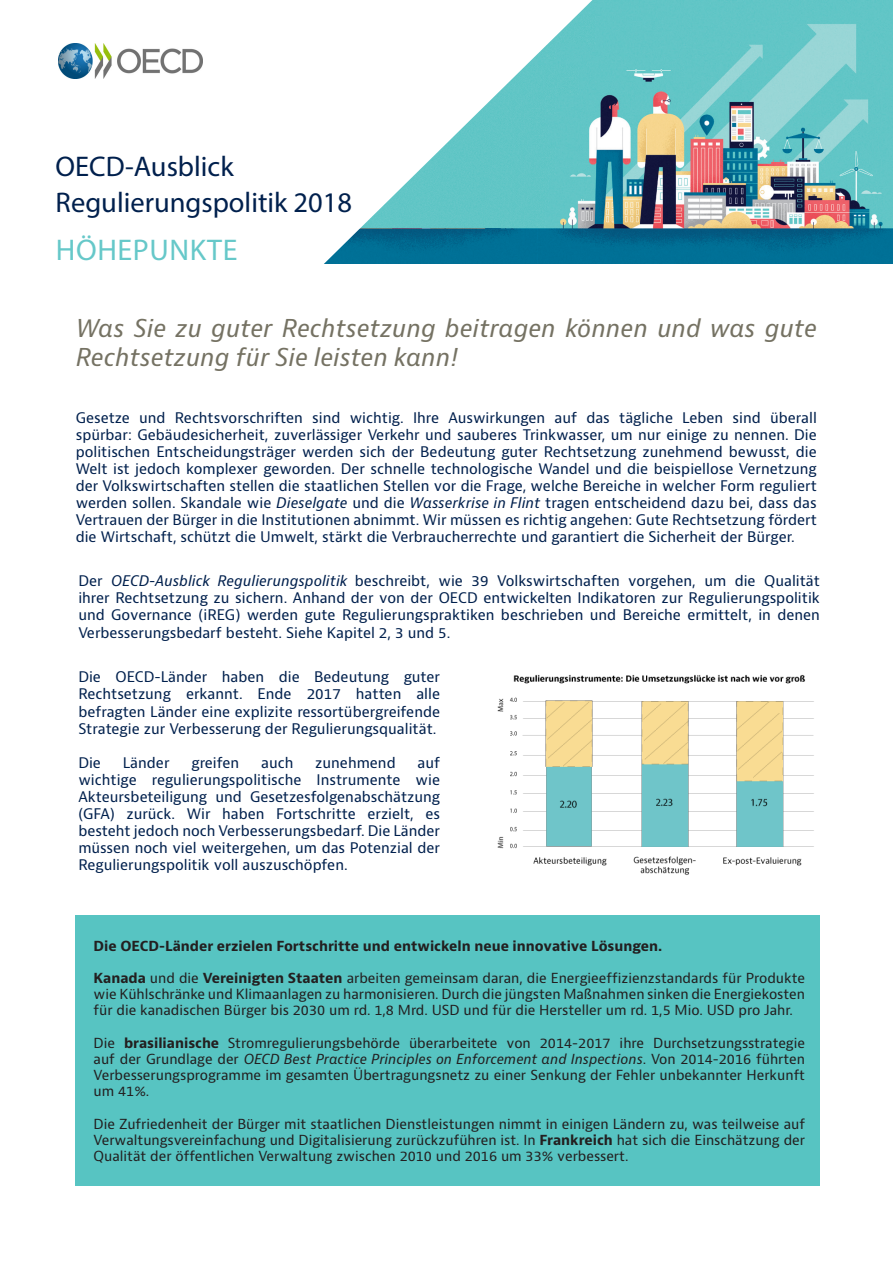
<style>
.page{position:relative;width:893px;height:1263px;background:#fff}
.page>*{position:absolute;margin:0;border:0;box-sizing:border-box;transform-origin:0 0}
.t1{font:30px "Myriad Pro";letter-spacing:.02em;color:#66c8c9}
.t2{font:28.5px "Myriad Pro";color:#00204d}
.t3{font:italic 24px/28.8px "OECD Bernini";color:#757263}
.t4{font:14.25px/17.1px "OECD Bernini";color:#00204d;text-align:justify}
.t5{font:13.5px/16.2px "OECD Bernini";color:#231f20;text-align:justify}
.t6{font:700 13.5px "OECD Bernini";color:#231f20}
.s1{font-style:italic}
.s2{font-weight:700}
</style>
<div class="page">
<img style="left:592px;top:1px;width:301px;height:262px">
<svg style="left:69px;top:0;width:523px;height:264px"></svg>
<img style="left:497px;top:674px;width:317px;height:201px">
<div style="left:75px;top:915px;width:745px;height:270px;background:#57c4c2"></div>
<img style="left:58px;top:44px;width:145px;height:34px">
<p class="t2" style="left:56px;top:149px;width:180px">OECD-Ausblick</p>
<p class="t2" style="left:56px;top:185px;width:298px">Regulierungspolitik 2018</p>
<p class="t1" style="left:56px;top:231px;width:183px">HÖHEPUNKTE</p>
<p class="t3" style="left:76px;top:315px;width:743px">Was Sie zu guter Rechtsetzung beitragen können und was gute<br>Rechtsetzung für Sie leisten kann!</p>
<p class="t4" style="left:76px;top:409px;width:743px">Gesetze und Rechtsvorschriften sind wichtig. Ihre Auswirkungen auf das tägliche Leben sind überall spürbar: Gebäudesicherheit, zuverlässiger Verkehr und sauberes Trinkwasser, um nur einige zu nennen. Die politischen Entscheidungsträger werden sich der Bedeutung guter Rechtsetzung zunehmend bewusst, die Welt ist jedoch komplexer geworden. Der schnelle technologische Wandel und die beispiellose Vernetzung der Volkswirtschaften stellen die staatlichen Stellen vor die Frage, welche Bereiche in welcher Form reguliert werden sollen. Skandale wie <span class="s1">Dieselgate</span> und die <span class="s1">Wasserkrise in Flint</span> tragen entscheidend dazu bei, dass das Vertrauen der Bürger in die Institutionen abnimmt. Wir müssen es richtig angehen: Gute Rechtsetzung fördert die Wirtschaft, schützt die Umwelt, stärkt die Verbraucherrechte und garantiert die Sicherheit der Bürger.</p>
<p class="t4" style="left:78px;top:573px;width:743px">Der <span class="s1">OECD-Ausblick Regulierungspolitik</span> beschreibt, wie 39 Volkswirtschaften vorgehen, um die Qualität ihrer Rechtsetzung zu sichern. Anhand der von der OECD entwickelten Indikatoren zur Regulierungspolitik und Governance (iREG) werden gute Regulierungspraktiken beschrieben und Bereiche ermittelt, in denen Verbesserungsbedarf besteht. Siehe Kapitel 2, 3 und 5.</p>
<p class="t4" style="left:78px;top:669px;width:363px">Die OECD-Länder haben die Bedeutung guter Rechtsetzung erkannt. Ende 2017 hatten alle befragten Länder eine explizite ressortübergreifende Strategie zur Verbesserung der Regulierungsqualität.</p>
<p class="t4" style="left:78px;top:754px;width:24px">Die</p>
<p class="t4" style="left:123px;top:754px;width:48px">Länder</p>
<p class="t4" style="left:191px;top:754px;width:49px">greifen</p>
<p class="t4" style="left:261px;top:754px;width:34px">auch</p>
<p class="t4" style="left:315px;top:754px;width:82px">zunehmend</p>
<p class="t4" style="left:78px;top:754px;width:363px;text-indent:339px">auf wichtige regulierungspolitische Instrumente wie Akteursbeteiligung und Gesetzesfolgenabschätzung (GFA) zurück. Wir haben Fortschritte erzielt, es besteht jedoch noch Verbesserungsbedarf. Die Länder müssen noch viel weitergehen, um das Potenzial der Regulierungspolitik voll auszuschöpfen.</p>
<p class="t6" style="left:94px;top:937px;width:570px">Die OECD-Länder erzielen Fortschritte und entwickeln neue innovative Lösungen.</p>
<p class="t5" style="left:94px;top:970px;width:713px"><span class="s2">Kanada</span> und die <span class="s2">Vereinigten Staaten</span> arbeiten gemeinsam daran, die Energieeffizienzstandards für Produkte wie Kühlschränke und Klimaanlagen zu harmonisieren. Durch die jüngsten Maßnahmen sinken die Energiekosten für die kanadischen Bürger bis 2030 um rd. 1,8 Mrd. USD und für die Hersteller um rd. 1,5 Mio. USD pro Jahr.</p>
<p class="t5" style="left:94px;top:1035px;width:713px">Die <span class="s2">brasilianische</span> Stromregulierungsbehörde überarbeitete von 2014-2017 ihre Durchsetzungsstrategie auf der Grundlage der <span class="s1">OECD Best Practice Principles on Enforcement and Inspections</span>. Von 2014-2016 führten Verbesserungsprogramme im gesamten Übertragungsnetz zu einer Senkung der Fehler unbekannter Herkunft um 41%.</p>
<p class="t5" style="left:94px;top:1116px;width:713px">Die Zufriedenheit der Bürger mit staatlichen Dienstleistungen nimmt in einigen Ländern zu, was teilweise auf Verwaltungsvereinfachung und Digitalisierung zurückzuführen ist. In <span class="s2">Frankreich</span> hat sich die Einschätzung der Qualität der öffentlichen Verwaltung zwischen 2010 und 2016 um 33% verbessert.</p>
</div>
